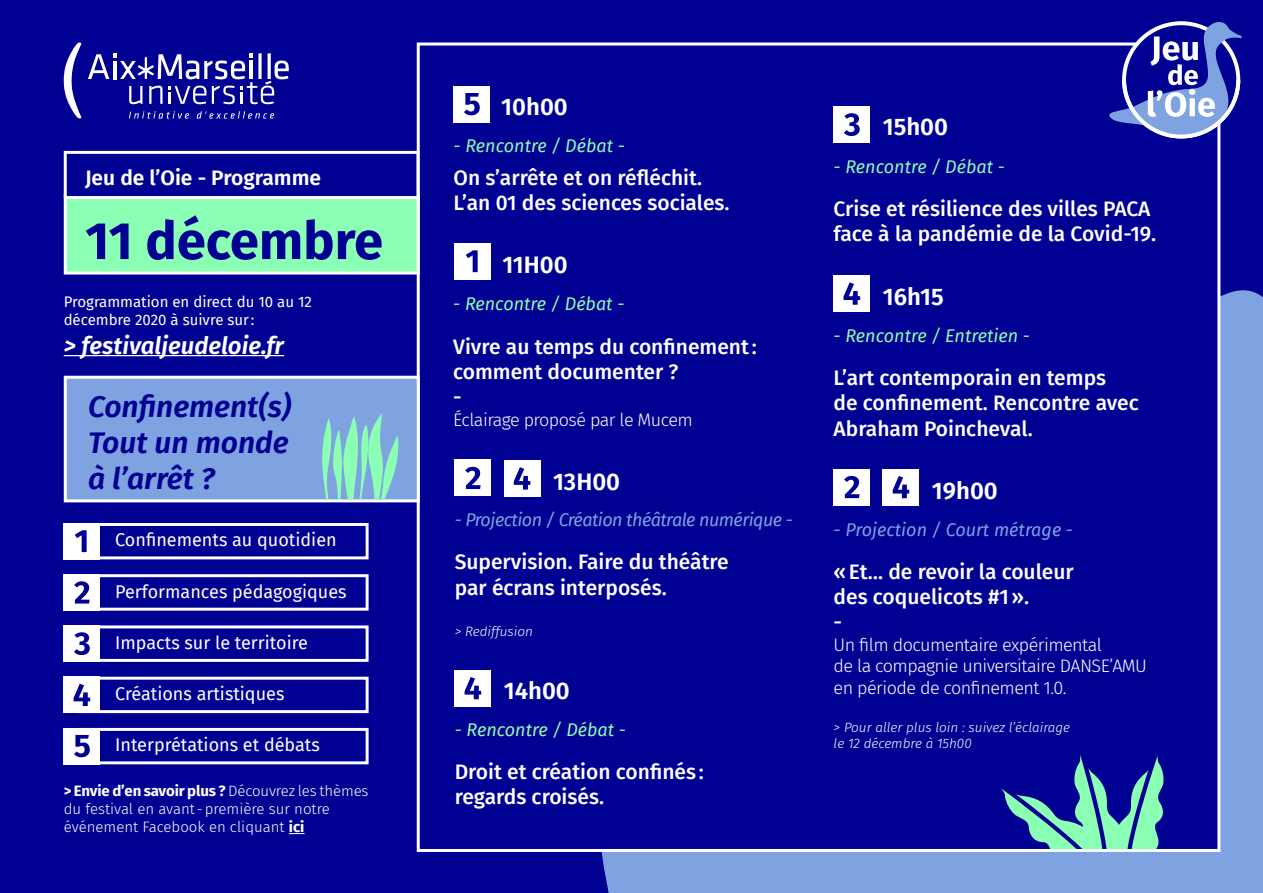
<style>
.page{position:relative;width:1263px;height:893px;background:#000093}
.page>*{position:absolute;margin:0;border:0;box-sizing:border-box;transform-origin:0 0}
.t1{font:700 52.5px "Fira Sans";color:#000093}
.t2{font:italic 600 30px/36px "Fira Sans";color:#000093;text-align:justify}
.t3{font:600 24px "Fira Sans";color:#fff}
.t4{font:italic 600 24px "Fira Sans";color:#fff}
.t5{font:500 21px/25.2px "Fira Sans";color:#fff}
.t6{font:600 21px "Fira Sans";color:#fff}
.t7{font:300 18px/21.6px "Fira Sans";letter-spacing:-.03em;color:#fff}
.t8{font:18px "Fira Sans";color:#fff}
.t9{font:italic 18px "Fira Sans";color:#8bffb3}
.t10{font:italic 18px "Fira Sans";letter-spacing:-.03em;color:#7ea3e0}
.t11{font:italic 18px "Fira Sans";color:#7ea3e0}
.t12{font:300 15px/18px "Fira Sans";color:#fff}
.t13{font:15px/18px "Fira Sans";color:#fff}
.t14{font:italic 300 13.5px/16.2px "Fira Sans";color:#fff}
.s1{font-weight:700}
</style>
<div class="page">
<div style="left:601px;top:250px;width:662px;height:643px;background:#7ea3e0"></div>
<div style="left:417px;top:43px;width:803px;height:809px;background:#000093;border:3px solid #fff"></div>
<div style="left:64px;top:194px;width:356px;height:81px;background:#8bffb3;border:3px solid #fff"></div>
<svg style="left:289px;top:833px;width:16px;height:1px"></svg>
<hr style="left:64px;top:355px;width:220px;height:1px;background:#fff">
<div style="left:64px;top:151px;width:355px;height:48px;background:#000093;border:3px solid #fff"></div>
<div style="left:78px;top:523px;width:291px;height:36px;border:3px solid #fff"></div>
<div style="left:78px;top:574px;width:291px;height:37px;border:3px solid #fff"></div>
<div style="left:78px;top:625px;width:291px;height:37px;border:3px solid #fff"></div>
<div style="left:78px;top:677px;width:291px;height:36px;border:3px solid #fff"></div>
<div style="left:78px;top:728px;width:291px;height:36px;border:3px solid #fff"></div>
<div style="left:65px;top:377px;width:353px;height:124px;background:#7ea3e0"></div>
<div style="left:64px;top:376px;width:356px;height:126px;border:3px solid #fff"></div>
<div style="left:64px;top:523px;width:36px;height:36px;background:#fff"></div>
<svg style="left:75px;top:530px;width:12px;height:22px"></svg>
<div style="left:64px;top:574px;width:36px;height:37px;background:#fff"></div>
<svg style="left:74px;top:581px;width:16px;height:23px"></svg>
<div style="left:64px;top:625px;width:36px;height:37px;background:#fff"></div>
<svg style="left:74px;top:632px;width:16px;height:23px"></svg>
<div style="left:64px;top:677px;width:36px;height:36px;background:#fff"></div>
<svg style="left:74px;top:684px;width:16px;height:22px"></svg>
<div style="left:64px;top:728px;width:36px;height:36px;background:#fff"></div>
<svg style="left:74px;top:735px;width:16px;height:22px"></svg>
<svg style="left:322px;top:413px;width:78px;height:86px"></svg>
<svg style="left:1001px;top:755px;width:163px;height:94px"></svg>
<div style="left:455px;top:243px;width:36px;height:36px;background:#fff"></div>
<svg style="left:466px;top:250px;width:12px;height:22px"></svg>
<div style="left:455px;top:460px;width:36px;height:36px;background:#fff"></div>
<svg style="left:465px;top:467px;width:16px;height:22px"></svg>
<div style="left:834px;top:469px;width:36px;height:36px;background:#fff"></div>
<svg style="left:844px;top:476px;width:15px;height:22px"></svg>
<div style="left:834px;top:106px;width:36px;height:37px;background:#fff"></div>
<svg style="left:844px;top:113px;width:16px;height:23px"></svg>
<div style="left:455px;top:670px;width:36px;height:36px;background:#fff"></div>
<svg style="left:465px;top:677px;width:16px;height:22px"></svg>
<div style="left:834px;top:275px;width:36px;height:37px;background:#fff"></div>
<svg style="left:843px;top:282px;width:17px;height:23px"></svg>
<div style="left:883px;top:469px;width:36px;height:36px;background:#fff"></div>
<svg style="left:893px;top:476px;width:16px;height:22px"></svg>
<div style="left:504px;top:460px;width:36px;height:37px;background:#fff"></div>
<svg style="left:514px;top:467px;width:16px;height:23px"></svg>
<div style="left:454px;top:86px;width:36px;height:36px;background:#fff"></div>
<svg style="left:464px;top:93px;width:16px;height:22px"></svg>
<svg style="left:1100px;top:21px;width:142px;height:119px"></svg>
<svg style="left:64px;top:42px;width:18px;height:77px"></svg>
<svg style="left:88px;top:53px;width:201px;height:51px"></svg>
<svg style="left:197px;top:111px;width:77px;height:8px"></svg>
<svg style="left:129px;top:111px;width:60px;height:8px"></svg>
<p class="t6" style="left:85px;top:160px;width:237px">Jeu de l’Oie - Programme</p>
<h1 class="t1" style="left:85px;top:196px;width:299px">11 décembre</h1>
<p class="t13" style="left:64px;top:292px;width:250px">Programmation en direct du 10 au 12 décembre 2020 à suivre sur:</p>
<p class="t4" style="left:64px;top:326px;width:222px">&gt; festivaljeudeloie.fr</p>
<h2 class="t2" style="left:88px;top:387px;width:205px">Confinement(s)<br>Tout un monde à l’arrêt ?</h2>
<p class="t8" style="left:115px;top:526px;width:223px">Confinements au quotidien</p>
<p class="t8" style="left:115px;top:578px;width:233px">Performances pédagogiques</p>
<p class="t8" style="left:115px;top:629px;width:194px">Impacts sur le territoire</p>
<p class="t8" style="left:115px;top:680px;width:171px">Créations artistiques</p>
<p class="t8" style="left:115px;top:731px;width:206px">Interprétations et débats</p>
<p class="t12" style="left:64px;top:782px;width:306px"><span class="s1">&gt; Envie d’en savoir plus ?</span> Découvrez les thèmes du festival en avant -première sur notre événement Facebook en cliquant <span class="s1">ici</span></p>
<p class="t3" style="left:501px;top:87px;width:68px">10h00</p>
<p class="t9" style="left:454px;top:132px;width:173px">- Rencontre / Débat -</p>
<p class="t5" style="left:454px;top:164px;width:277px">On s’arrête et on réfléchit.<br>L’an 01 des sciences sociales.</p>
<p class="t3" style="left:502px;top:245px;width:67px">11H00</p>
<p class="t9" style="left:453px;top:291px;width:173px">- Rencontre / Débat -</p>
<p class="t5" style="left:453px;top:333px;width:305px">Vivre au temps du confinement: comment documenter ?<br>-</p>
<p class="t7" style="left:453px;top:409px;width:241px">Éclairage proposé par le Mucem</p>
<p class="t3" style="left:553px;top:461px;width:69px">13H00</p>
<p class="t10" style="left:455px;top:506px;width:340px">- Projection / Création théâtrale numérique -</p>
<p class="t5" style="left:455px;top:548px;width:276px">Supervision. Faire du théâtre par écrans interposés.</p>
<p class="t14" style="left:455px;top:623px;width:80px">&gt; Rediffusion</p>
<p class="t3" style="left:504px;top:671px;width:67px">14h00</p>
<p class="t9" style="left:455px;top:716px;width:173px">- Rencontre / Débat -</p>
<p class="t5" style="left:455px;top:758px;width:251px">Droit et création confinés : regards croisés.</p>
<p class="t3" style="left:883px;top:107px;width:67px">15h00</p>
<p class="t9" style="left:834px;top:153px;width:173px">- Rencontre / Débat -</p>
<p class="t5" style="left:834px;top:195px;width:324px">Crise et résilience des villes PACA face à la pandémie de la Covid-19.</p>
<p class="t3" style="left:883px;top:277px;width:63px">16h15</p>
<p class="t9" style="left:834px;top:322px;width:198px">- Rencontre / Entretien -</p>
<p class="t5" style="left:834px;top:364px;width:307px">L’art contemporain en temps<br>de confinement. Rencontre avec<br>Abraham Poincheval.</p>
<p class="t3" style="left:932px;top:470px;width:67px">19h00</p>
<p class="t11" style="left:834px;top:516px;width:241px">- Projection / Court métrage -</p>
<p class="t5" style="left:834px;top:558px;width:242px">«Et… de revoir la couleur des coquelicots #1».<br>-</p>
<p class="t7" style="left:834px;top:634px;width:315px">Un film documentaire expérimental<br>de la compagnie universitaire DANSE’AMU en période de confinement 1.0.</p>
<p class="t14" style="left:834px;top:719px;width:238px">&gt; Pour aller plus loin : suivez l’éclairage le 12 décembre à 15h00</p>
</div>
